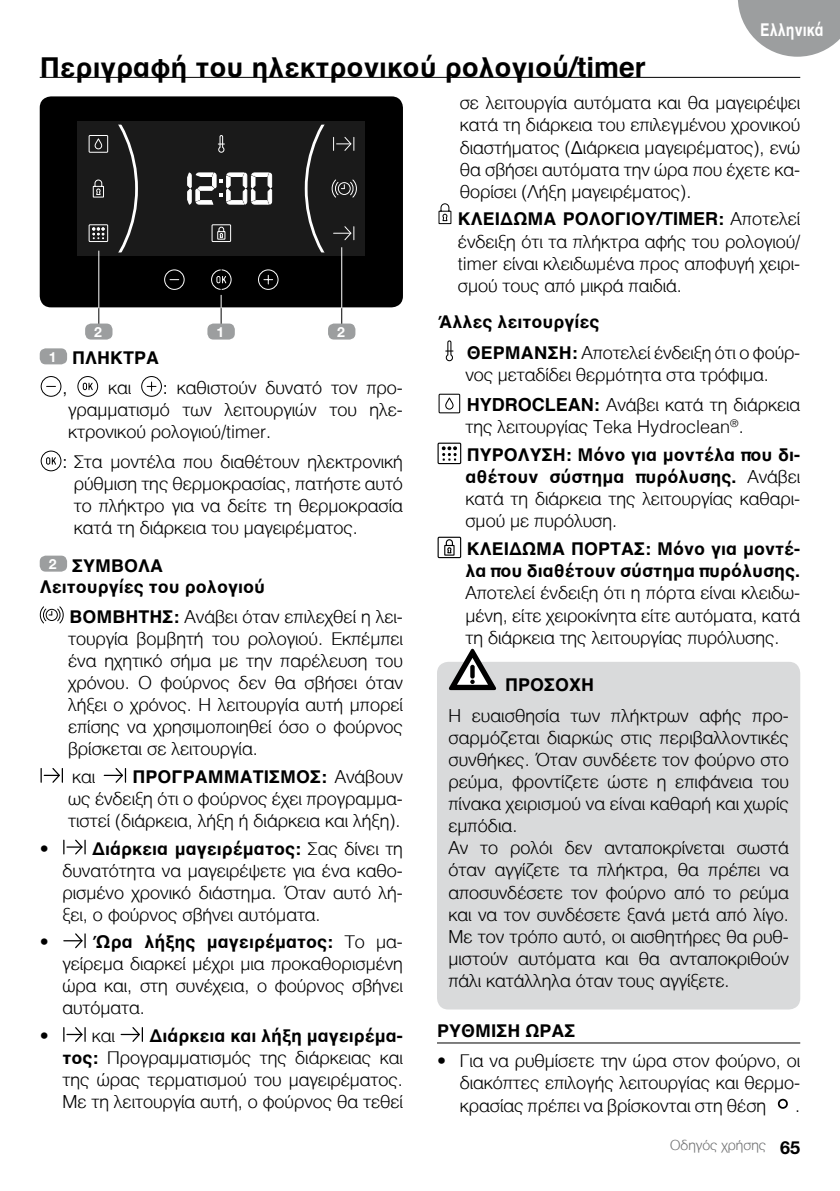
<style>
.page{position:relative;width:840px;height:1191px;background:#fff}
.page>*{position:absolute;margin:0;border:0;box-sizing:border-box;transform-origin:0 0}
.t1{font:700 28px "Helvetica";color:#000}
.t2{font:300 18px/22px "Helvetica";color:#000;text-align:justify}
.t3{font:700 18px/21px "Helvetica";color:#000}
.t4{font:700 18px "Helvetica";color:#fff;scale:.8 1}
.t5{font:300 18px "Helvetica Neue";color:#000}
.t6{font:300 14px "Helvetica";color:#707172}
.t7{font:700 14px "Helvetica Neue";color:#fff}
.s1{font-family:"Helvetica Neue";font-size:14px;color:#fff}
.s2{font-family:"Helvetica Neue"}
.s3{font-weight:700}
.s4{font-weight:300}
.s5{font-family:"Helvetica Neue";font-weight:700;font-size:18px;color:#000}
</style>
<div class="page">
<svg style="left:738px;top:0;width:101px;height:57px"></svg>
<div style="left:437px;top:662px;width:362px;height:347px;background:#d9dadb;border-radius:11px"></div>
<hr style="left:40px;top:77px;width:759px;height:1px;background:#000">
<div style="left:40px;top:348px;width:27px;height:16px;background:#9c9e9f;border-radius:6px"></div>
<div style="left:41px;top:376px;width:20px;height:21px;border:1px solid #000;border-radius:50%"></div>
<svg style="left:78px;top:376px;width:20px;height:20px"></svg>
<div style="left:77px;top:376px;width:21px;height:21px;border:1px solid #000;border-radius:50%"></div>
<svg style="left:83px;top:383px;width:10px;height:7px"></svg>
<div style="left:141px;top:376px;width:21px;height:21px;border:1px solid #000;border-radius:50%"></div>
<svg style="left:147px;top:382px;width:9px;height:9px"></svg>
<svg style="left:41px;top:451px;width:20px;height:20px"></svg>
<div style="left:41px;top:450px;width:20px;height:21px;border:1px solid #000;border-radius:50%"></div>
<svg style="left:46px;top:457px;width:10px;height:7px"></svg>
<div style="left:40px;top:555px;width:27px;height:16px;background:#9c9e9f;border-radius:6px"></div>
<svg style="left:40px;top:606px;width:24px;height:18px"></svg>
<svg style="left:40px;top:768px;width:23px;height:15px"></svg>
<svg style="left:104px;top:768px;width:22px;height:15px"></svg>
<svg style="left:63px;top:839px;width:23px;height:16px"></svg>
<svg style="left:64px;top:933px;width:22px;height:16px"></svg>
<svg style="left:63px;top:1027px;width:23px;height:15px"></svg>
<svg style="left:121px;top:1027px;width:22px;height:15px"></svg>
<hr style="left:437px;top:1042px;width:362px;height:1px;background:#000">
<svg style="left:438px;top:203px;width:13px;height:21px"></svg>
<svg style="left:445px;top:340px;width:8px;height:21px"></svg>
<div style="left:438px;top:394px;width:22px;height:19px;border:1px solid #000"></div>
<div style="left:445px;top:397px;width:8px;height:12px;border:1px solid #000;border-radius:4px"></div>
<div style="left:437px;top:443px;width:24px;height:21px;border:1px solid #000"></div>
<svg style="left:441px;top:446px;width:15px;height:15px"></svg>
<div style="left:437px;top:537px;width:24px;height:21px;border:1px solid #000"></div>
<svg style="left:443px;top:538px;width:12px;height:18px"></svg>
<div style="left:777px;top:1098px;width:10px;height:10px;background:#fff;border:2px solid #000;border-radius:50%"></div>
<svg style="left:448px;top:648px;width:48px;height:42px"></svg>
<div style="left:40px;top:96px;width:363px;height:211px;background:#000;border-radius:11px"></div>
<div style="left:164px;top:269px;width:20px;height:21px;border:1px solid #fff;border-radius:50%"></div>
<div style="left:258px;top:269px;width:20px;height:21px;border:1px solid #fff;border-radius:50%"></div>
<svg style="left:264px;top:275px;width:8px;height:9px"></svg>
<div style="left:211px;top:269px;width:20px;height:21px;border:1px solid #fff;border-radius:50%"></div>
<svg style="left:216px;top:276px;width:10px;height:7px"></svg>
<div style="left:77px;top:121px;width:288px;height:134px;background:#1a1a1a"></div>
<svg style="left:187px;top:173px;width:85px;height:32px"></svg>
<svg style="left:218px;top:135px;width:7px;height:18px"></svg>
<div style="left:89px;top:135px;width:19px;height:18px;border:1px solid #fff"></div>
<div style="left:89px;top:224px;width:19px;height:18px;border:1px solid #fff"></div>
<div style="left:211px;top:224px;width:20px;height:18px;border:1px solid #fff"></div>
<svg style="left:217px;top:226px;width:9px;height:14px"></svg>
<svg style="left:92px;top:125px;width:46px;height:127px"></svg>
<svg style="left:304px;top:125px;width:53px;height:127px"></svg>
<hr style="left:98px;top:262px;width:1px;height:67px;background:#000">
<div style="left:85px;top:323px;width:27px;height:16px;background:#9c9e9f;border-radius:6px"></div>
<hr style="left:98px;top:251px;width:1px;height:57px;background:#fff">
<hr style="left:220px;top:262px;width:1px;height:67px;background:#000">
<div style="left:207px;top:323px;width:28px;height:16px;background:#9c9e9f;border-radius:6px"></div>
<svg style="left:220px;top:295px;width:1px;height:13px"></svg>
<hr style="left:341px;top:262px;width:1px;height:67px;background:#000">
<div style="left:328px;top:323px;width:27px;height:16px;background:#9c9e9f;border-radius:6px"></div>
<hr style="left:341px;top:247px;width:1px;height:61px;background:#fff">
<h1 class="t1" style="left:40px;top:44px;width:607px">Περιγραφή του ηλεκτρονικού ρολογιού/timer</h1>
<p class="t4" style="left:759px;top:15px;width:81px">Ελληνικά</p>
<p class="t7" style="left:94px;top:323px;width:9px">2</p>
<p class="t7" style="left:216px;top:323px;width:9px">1</p>
<p class="t7" style="left:337px;top:323px;width:9px">2</p>
<p class="t3" style="left:49px;top:348px;width:112px"><span class="s1">1</span> ΠΛΗΚΤΡΑ</p>
<p class="t5" style="left:62px;top:376px;width:7px">,</p>
<p class="t2" style="left:68px;top:375px;width:336px;text-indent:95px"><span class="s2">:</span> καθιστούν δυνατό τον προ&shy;γραμματισμό των λειτουργιών του ηλε&shy;κτρονικού ρολογιού/timer.</p>
<p class="t2" style="left:74px;top:450px;width:330px;text-indent:-11px"><span class="s2">:</span> Στα μοντέλα που διαθέτουν ηλεκτρονική ρύθμιση της θερμοκρασίας, πατήστε αυτό το πλήκτρο για να δείτε τη θερμοκρασία κατά τη διάρκεια του μαγειρέματος.</p>
<p class="t3" style="left:40px;top:555px;width:227px;text-indent:9px"><span class="s1">2</span> ΣΥΜΒΟΛΑ<br>Λειτουργίες του ρολογιού</p>
<p class="t2" style="left:68px;top:604px;width:336px"><span class="s3">ΒΟΜΒΗΤΗΣ:</span> Ανάβει όταν επιλεχθεί η λει&shy;τουργία βομβητή του ρολογιού. Εκπέμπει ένα ηχητικό σήμα με την παρέλευση του χρόνου. Ο φούρνος δεν θα σβήσει όταν λήξει ο χρόνος. Η λειτουργία αυτή μπορεί επίσης να χρησιμοποιηθεί όσο ο φούρνος βρίσκεται σε λειτουργία.</p>
<p class="t2" style="left:72px;top:764px;width:25px">και</p>
<p class="t2" style="left:108px;top:375px;width:25px">και</p>
<p class="t2" style="left:68px;top:764px;width:336px;text-indent:64px"><span class="s3">ΠΡΟΓΡΑΜΜΑΤΙΣΜΟΣ:</span> Ανάβουν ως ένδειξη ότι ο φούρνος έχει προγραμμα&shy;τιστεί (διάρκεια, λήξη ή διάρκεια και λήξη).</p>
<p class="t5" style="left:40px;top:837px;width:9px">•</p>
<p class="t2" style="left:62px;top:836px;width:342px;text-indent:30px"><span class="s3">Διάρκεια μαγειρέματος:</span> Σας δίνει τη δυνατότητα να μαγειρέψετε για ένα καθο&shy;ρισμένο χρονικό διάστημα. Όταν αυτό λή&shy;ξει, ο φούρνος σβήνει αυτόματα.</p>
<p class="t5" style="left:40px;top:931px;width:9px">•</p>
<p class="t2" style="left:62px;top:929px;width:342px;text-indent:30px"><span class="s3">Ώρα λήξης μαγειρέματος:</span> Το μα&shy;γείρεμα διαρκεί μέχρι μια προκαθορισμένη ώρα και, στη συνέχεια, ο φούρνος σβήνει αυτόματα.</p>
<p class="t5" style="left:40px;top:1024px;width:9px">•</p>
<p class="t2" style="left:92px;top:1023px;width:25px">και</p>
<p class="t2" style="left:62px;top:1023px;width:342px;text-indent:87px"><span class="s3">Διάρκεια και λήξη μαγειρέμα&shy;τος:</span> Προγραμματισμός της διάρκειας και της ώρας τερματισμού του μαγειρέματος.<br>Με τη λειτουργία αυτή, ο φούρνος θα τεθεί</p>
<p class="t2" style="left:459px;top:91px;width:342px">σε λειτουργία αυτόματα και θα μαγειρέψει κατά τη διάρκεια του επιλεγμένου χρονικού διαστήματος (Διάρκεια μαγειρέματος), ενώ θα σβήσει αυτόματα την ώρα που έχετε κα&shy;θορίσει (Λήξη μαγειρέματος).</p>
<p class="t2" style="left:457px;top:207px;width:343px"><span class="s3">ΚΛΕΙΔΩΜΑ ΡΟΛΟΓΙΟΥ/TIMER:</span> Αποτελεί ένδειξη ότι τα πλήκτρα αφής του ρολογιού/ timer είναι κλειδωμένα προς αποφυγή χειρι&shy;σμού τους από μικρά παιδιά.</p>
<p class="t3" style="left:466px;top:307px;width:335px;line-height:30.6px;text-indent:-30px">Άλλες λειτουργίες<br>ΘΕΡΜΑΝΣΗ: <span class="s4">Αποτελεί ένδειξη ότι ο φούρ-</span></p>
<p class="t2" style="left:465px;top:358px;width:336px;line-height:30.6px">νος μεταδίδει θερμότητα στα τρόφιμα.<br><span class="s3">HYDROCLEAN:</span> Ανάβει κατά τη διάρκεια</p>
<p class="t2" style="left:465px;top:412px;width:336px;line-height:27.8px">της λειτουργίας Teka Hydroclean<sup>®</sup>.<br><span class="s3">ΠΥΡΟΛΥΣΗ: Μόνο για μοντέλα που δι-</span></p>
<p class="t2" style="left:465px;top:464px;width:336px"><span class="s3">αθέτουν σύστημα πυρόλυσης.</span> Ανάβει κατά τη διάρκεια της λειτουργίας καθαρι&shy;σμού με πυρόλυση.</p>
<p class="t3" style="left:465px;top:538px;width:336px;line-height:22px">ΚΛΕΙΔΩΜΑ ΠΟΡΤΑΣ: Μόνο για μοντέ&shy;λα που διαθέτουν σύστημα πυρόλυσης.</p>
<p class="t2" style="left:465px;top:581px;width:336px">Αποτελεί ένδειξη ότι η πόρτα είναι κλειδω&shy;μένη, είτε χειροκίνητα είτε αυτόματα, κατά τη διάρκεια της λειτουργίας πυρόλυσης.</p>
<p class="t3" style="left:505px;top:674px;width:91px">ΠΡΟΣΟΧΗ</p>
<p class="t2" style="left:448px;top:703px;width:342px;text-align:left">Η ευαισθησία των πλήκτρων αφής προ&shy;σαρμόζεται διαρκώς στις περιβαλλοντικές συνθήκες. Όταν συνδέετε τον φούρνο στο ρεύμα, φροντίζετε ώστε η επιφάνεια του πίνακα χειρισμού να είναι καθαρή και χωρίς εμπόδια.<br>Αν το ρολόι δεν ανταποκρίνεται σωστά όταν αγγίζετε τα πλήκτρα, θα πρέπει να αποσυνδέσετε τον φούρνο από το ρεύμα και να τον συνδέσετε ξανά μετά από λίγο.<br>Με τον τρόπο αυτό, οι αισθητήρες θα ρυθ&shy;μιστούν αυτόματα και θα ανταποκριθούν πάλι κατάλληλα όταν τους αγγίξετε.</p>
<p class="t3" style="left:437px;top:1020px;width:140px">ΡΥΘΜΙΣΗ ΩΡΑΣ</p>
<p class="t2" style="left:459px;top:1048px;width:342px;text-indent:-23px"><span class="s2">•</span> Για να ρυθμίσετε την ώρα στον φούρνο, οι διακόπτες επιλογής λειτουργίας και θερμο&shy;κρασίας πρέπει να βρίσκονται στη θέση</p>
<p class="t2" style="left:794px;top:1093px;width:7px">.</p>
<p class="t6" style="left:669px;top:1133px;width:131px">Οδηγός χρήσης <span class="s5">65</span></p>
</div>
